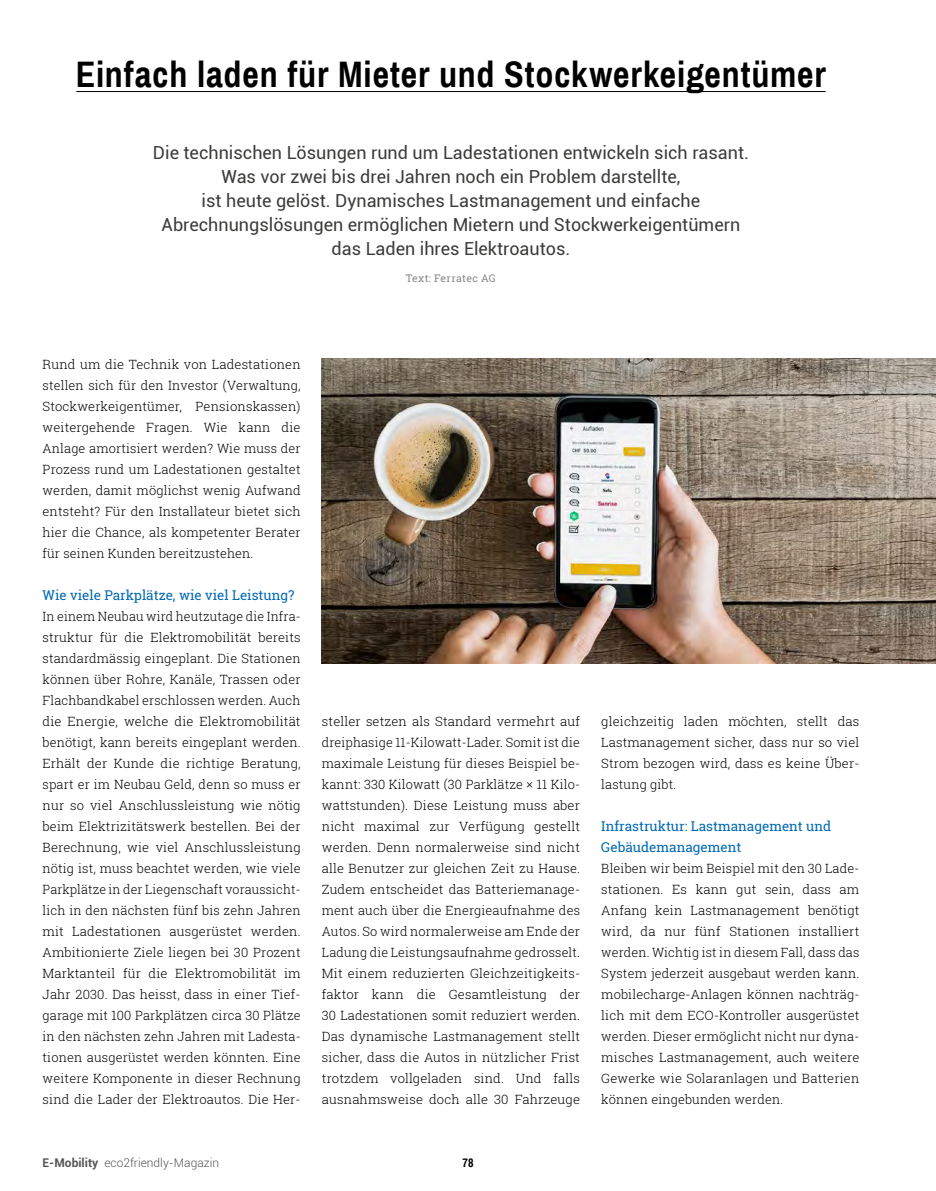
<style>
.page{position:relative;width:936px;height:1191px;background:#fff}
.page>*{position:absolute;margin:0;border:0;box-sizing:border-box;transform-origin:0 0}
.t1{font:700 36px "Archivo Narrow";letter-spacing:.025em;color:#000}
.t2{font:18px/24px "Roboto";color:#3c3c3b;text-align:center}
.t3{font:13.5px/21px "Roboto Slab";color:#0069b4}
.t4{font:300 12.75px/21px "Roboto Slab";letter-spacing:.01em;color:#000;text-align:justify}
.t5{font:300 12px "Roboto";color:#575756}
.t6{font:700 12px "Archivo Narrow";color:#000}
.t7{font:10.5px "Roboto Slab";letter-spacing:.03em;color:#878787}
.s1{font-weight:700}
</style>
<div class="page">
<hr style="left:76px;top:91px;width:749px;height:1px;background:#000">
<img style="left:322px;top:358px;width:613px;height:305px">
<h1 class="t1" style="left:76px;top:52px;width:751px">Einfach laden für Mieter und Stockwerkeigentümer</h1>
<p class="t2" style="left:153px;top:140px;width:597px">Die technischen Lösungen rund um Ladestationen entwickeln sich rasant.<br>Was vor zwei bis drei Jahren noch ein Problem darstellte,<br>ist heute gelöst. Dynamisches Lastmanagement und einfache Abrechnungslösungen ermöglichen Mietern und Stockwerkeigentümern das Laden ihres Elektroautos.</p>
<p class="t7" style="left:406px;top:271px;width:92px">Text: Ferratec AG</p>
<p class="t4" style="left:43px;top:354px;width:259px">Rund um die Technik von Ladestationen stellen sich für den Investor (Verwaltung, Stockwerkeigentümer, Pensionskassen) weitergehende Fragen. Wie kann die Anlage amortisiert werden? Wie muss der Prozess rund um Ladestationen gestaltet werden, damit möglichst wenig Aufwand entsteht? Für den Installateur bietet sich hier die Chance, als kompetenter Berater für seinen Kunden bereitzustehen.</p>
<p class="t3" style="left:43px;top:584px;width:253px">Wie viele Parkplätze, wie viel Leistung?</p>
<p class="t4" style="left:43px;top:606px;width:259px">In einem Neubau wird heutzutage die Infra&shy;struktur für die Elektromobilität bereits standardmässig eingeplant. Die Stationen können über Rohre, Kanäle, Trassen oder Flachbandkabel erschlossen werden. Auch die Energie, welche die Elektromobilität benötigt, kann bereits eingeplant werden.<br>Erhält der Kunde die richtige Beratung, spart er im Neubau Geld, denn so muss er nur so viel Anschlussleistung wie nötig beim Elektrizitätswerk bestellen. Bei der Berechnung, wie viel Anschlussleistung nötig ist, muss beachtet werden, wie viele Parkplätze in der Liegenschaft voraussicht&shy;lich in den nächsten fünf bis zehn Jahren mit Ladestationen ausgerüstet werden.<br>Ambitionierte Ziele liegen bei 30 Prozent Marktanteil für die Elektromobilität im Jahr 2030. Das heisst, dass in einer Tief&shy;garage mit 100 Parkplätzen circa 30 Plätze in den nächsten zehn Jahren mit Ladesta&shy;tionen ausgerüstet werden könnten. Eine weitere Komponente in dieser Rechnung sind die Lader der Elektroautos. Die Her-</p>
<p class="t4" style="left:322px;top:711px;width:259px;text-align:left">steller setzen als Standard vermehrt auf dreiphasige 11-Kilowatt-Lader. Somit ist die maximale Leistung für dieses Beispiel be&shy;kannt: 330 Kilowatt (30 Parklätze × 11 Kilo&shy;wattstunden). Diese Leistung muss aber nicht maximal zur Verfügung gestellt werden. Denn normalerweise sind nicht alle Benutzer zur gleichen Zeit zu Hause.<br>Zudem entscheidet das Batteriemanage&shy;ment auch über die Energieaufnahme des Autos. So wird normalerweise am Ende der Ladung die Leistungsaufnahme gedrosselt.<br>Mit einem reduzierten Gleichzeitigkeits&shy;faktor kann die Gesamtleistung der 30 Ladestationen somit reduziert werden.<br>Das dynamische Lastmanagement stellt sicher, dass die Autos in nützlicher Frist trotzdem vollgeladen sind. Und falls ausnahmsweise doch alle 30 Fahrzeuge</p>
<p class="t4" style="left:601px;top:711px;width:259px">gleichzeitig laden möchten, stellt das Lastmanagement sicher, dass nur so viel Strom bezogen wird, dass es keine Über&shy;lastung gibt.</p>
<p class="t3" style="left:601px;top:815px;width:231px">Infrastruktur: Lastmanagement und<br>Gebäudemanagement</p>
<p class="t4" style="left:601px;top:858px;width:259px">Bleiben wir beim Beispiel mit den 30 Lade&shy;stationen. Es kann gut sein, dass am Anfang kein Lastmanagement benötigt wird, da nur fünf Stationen installiert werden. Wichtig ist in diesem Fall, dass das System jederzeit ausgebaut werden kann. mobilecharge-Anlagen können nachträg&shy;lich mit dem ECO-Kontroller ausgerüstet werden. Dieser ermöglicht nicht nur dyna&shy;misches Lastmanagement, auch weitere Gewerke wie Solaranlagen und Batterien können eingebunden werden.</p>
<p class="t5" style="left:43px;top:1154px;width:178px"><span class="s1">E-Mobility</span> eco2friendly-Magazin</p>
<p class="t6" style="left:462px;top:1156px;width:13px">78</p>
</div>
